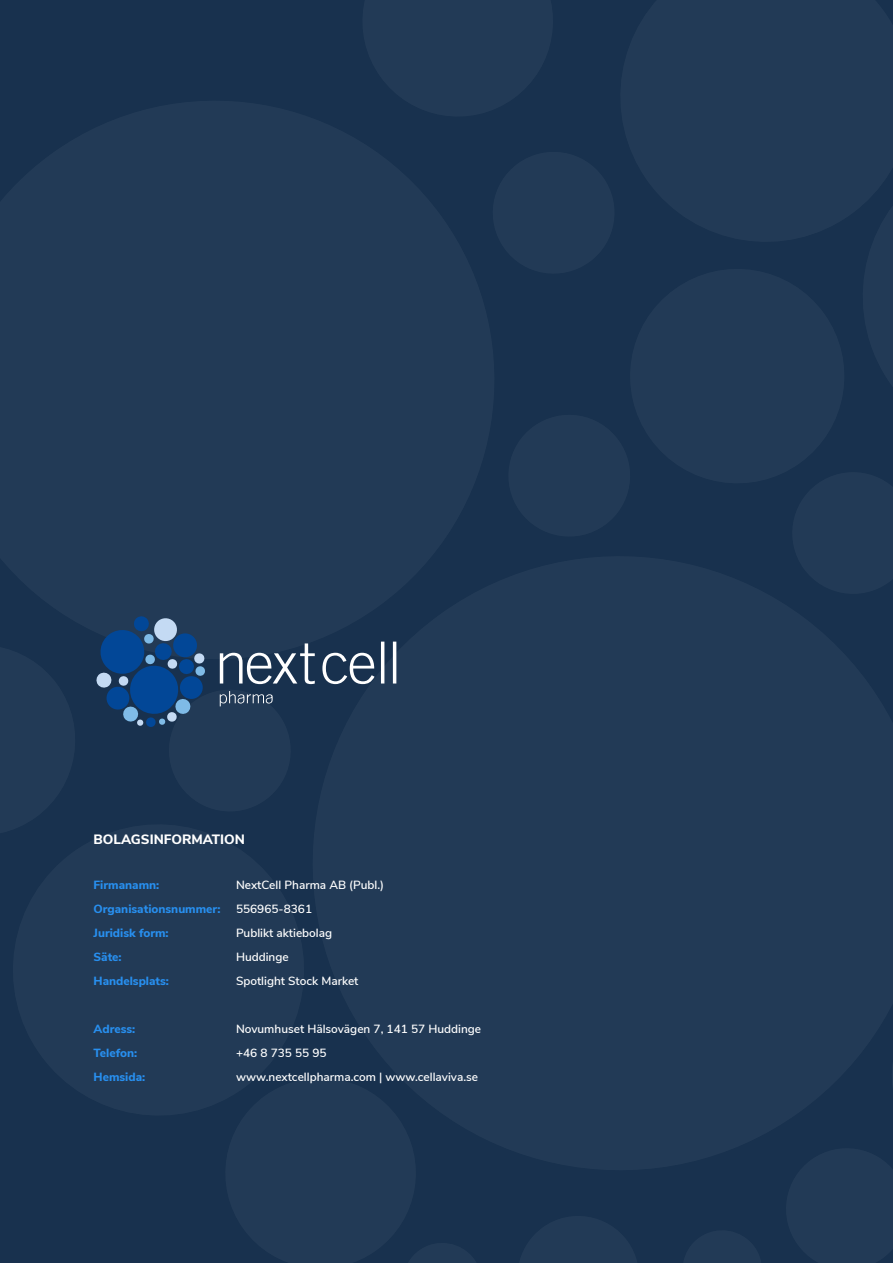
<style>
.page{position:relative;width:893px;height:1263px;background:#223a56}
.page>*{position:absolute;margin:0;border:0;box-sizing:border-box;transform-origin:0 0}
.t1{font:800 13.5px "Nunito Sans";color:#fff}
.T_Normal{font:600 11.85px "Nunito Sans";color:#fff}
.T_Bold{font:800 11.85px "Nunito Sans";color:#288fef}
</style>
<div class="page">
<svg style="left:96px;top:616px;width:300px;height:111px"></svg>
<h3 class="t1" style="left:94px;top:829px;width:153px">BOLAGSINFORMATION</h3>
<p class="T_Bold" style="left:94px;top:876px;width:67px">Firmanamn:</p>
<p class="T_Normal" style="left:236px;top:876px;width:150px">NextCell Pharma AB (Publ.)</p>
<p class="T_Bold" style="left:94px;top:900px;width:129px">Organisationsnummer:</p>
<p class="T_Normal" style="left:236px;top:900px;width:78px">556965-8361</p>
<p class="T_Bold" style="left:94px;top:924px;width:77px">Juridisk form:</p>
<p class="T_Normal" style="left:236px;top:924px;width:98px">Publikt aktiebolag</p>
<p class="T_Bold" style="left:94px;top:948px;width:30px">Säte:</p>
<p class="T_Normal" style="left:236px;top:948px;width:54px">Huddinge</p>
<p class="T_Bold" style="left:94px;top:972px;width:77px">Handelsplats:</p>
<p class="T_Normal" style="left:236px;top:972px;width:124px">Spotlight Stock Market</p>
<p class="T_Bold" style="left:94px;top:1020px;width:43px">Adress:</p>
<p class="T_Normal" style="left:236px;top:1020px;width:247px">Novumhuset Hälsovägen 7, 141 57 Huddinge</p>
<p class="T_Bold" style="left:94px;top:1044px;width:45px">Telefon:</p>
<p class="T_Normal" style="left:236px;top:1044px;width:92px">+46 8 735 55 95</p>
<p class="T_Bold" style="left:94px;top:1068px;width:53px">Hemsida:</p>
<p class="T_Normal" style="left:236px;top:1068px;width:244px">www.nextcellpharma.com | www.cellaviva.se</p>
</div>
